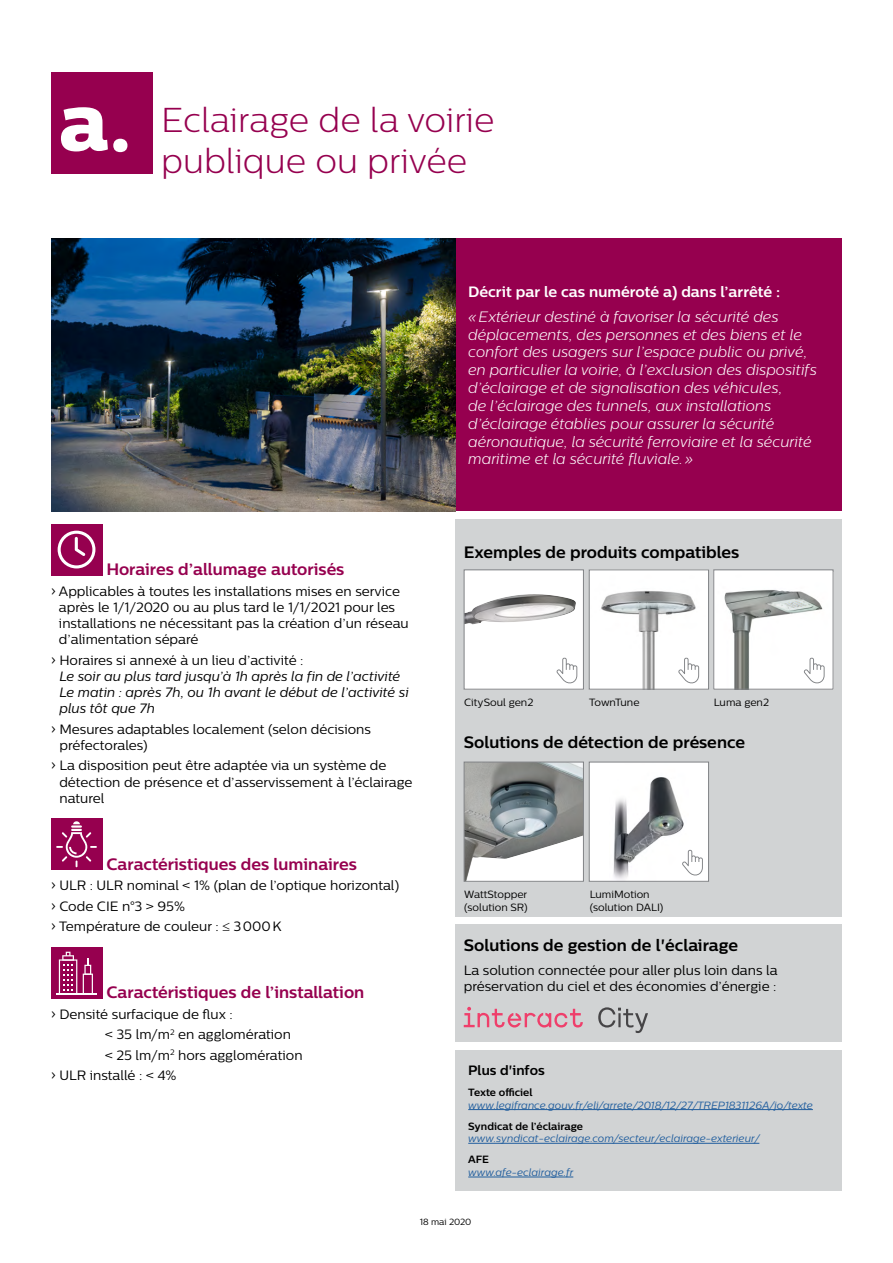
<style>
.page{position:relative;width:893px;height:1263px;background:#fff}
.page>*{position:absolute;margin:0;border:0;box-sizing:border-box;transform-origin:0 0}
.t1{font:81.9px "Centrale Sans X Bold";color:#fff}
.t2{font:300 34.5px/41.4px "Centrale Sans";color:#96004f}
.t3{font:700 16.5px "Centrale Sans";color:#000}
.t4{font:700 16.5px "Centrale Sans";color:#96004f}
.t5{font:italic 300 15px/17.9px "Centrale Sans";color:#fff}
.t6{font:700 15px "Centrale Sans";color:#fff}
.t7{font:13.5px/16.2px "Centrale Sans";color:#000}
.t8{font:italic 13.5px/16.2px "Centrale Sans";color:#000}
.t9{font:700 13.5px "Centrale Sans";color:#000}
.t10{font:italic 10.5px "Centrale Sans";color:#215e9e}
.t11{font:10.5px/12.6px "Centrale Sans";color:#000}
.t12{font:700 10.5px "Centrale Sans";color:#000}
.t13{font:10.5px "Centrale Sans";letter-spacing:-.02em;color:#000}
.t14{font:9px "Centrale Sans";letter-spacing:-.005em;color:#000}
</style>
<div class="page">
<div style="left:455px;top:238px;width:387px;height:273px;background:#96004f"></div>
<div style="left:455px;top:1050px;width:387px;height:141px;background:#d1d3d4"></div>
<hr style="left:468px;top:1109px;width:345px;height:1px;background:#215e9e">
<hr style="left:468px;top:1143px;width:291px;height:1px;background:#215e9e">
<hr style="left:468px;top:1177px;width:105px;height:1px;background:#215e9e">
<div style="left:455px;top:519px;width:387px;height:397px;background:#d1d3d4"></div>
<div style="left:455px;top:925px;width:387px;height:117px;background:#d1d3d4"></div>
<img style="left:51px;top:238px;width:404px;height:273px">
<div style="left:51px;top:524px;width:51px;height:51px;background:#96004f"></div>
<svg style="left:58px;top:531px;width:37px;height:37px"></svg>
<div style="left:51px;top:819px;width:51px;height:51px;background:#96004f"></div>
<svg style="left:56px;top:821px;width:41px;height:46px"></svg>
<div style="left:51px;top:947px;width:51px;height:51px;background:#96004f"></div>
<svg style="left:83px;top:958px;width:10px;height:35px"></svg>
<svg style="left:59px;top:952px;width:18px;height:41px"></svg>
<hr style="left:56px;top:993px;width:41px;height:2px;background:#fff">
<div style="left:51px;top:72px;width:101px;height:101px;background:#96004f"></div>
<img style="left:466px;top:764px;width:116px;height:116px">
<div style="left:464px;top:762px;width:120px;height:120px;border:1px solid #808285"></div>
<div style="left:589px;top:762px;width:120px;height:119px;background:#fff"></div>
<img style="left:613px;top:777px;width:71px;height:103px">
<div style="left:589px;top:762px;width:120px;height:120px;border:1px solid #808285"></div>
<svg style="left:681px;top:849px;width:22px;height:30px"></svg>
<div style="left:464px;top:570px;width:119px;height:119px;background:#fff"></div>
<img style="left:466px;top:594px;width:110px;height:30px">
<div style="left:464px;top:569px;width:120px;height:120px;border:1px solid #808285"></div>
<svg style="left:556px;top:657px;width:21px;height:27px"></svg>
<img style="left:591px;top:571px;width:116px;height:116px">
<div style="left:589px;top:569px;width:120px;height:120px;border:1px solid #808285"></div>
<svg style="left:677px;top:657px;width:22px;height:29px"></svg>
<img style="left:715px;top:572px;width:116px;height:115px">
<div style="left:713px;top:569px;width:120px;height:120px;border:1px solid #808285"></div>
<svg style="left:802px;top:657px;width:23px;height:29px"></svg>
<svg style="left:464px;top:1007px;width:119px;height:20px"></svg>
<svg style="left:598px;top:1007px;width:50px;height:26px"></svg>
<h1 class="t1" style="left:59px;top:71px;width:74px">a.</h1>
<h2 class="t2" style="left:161px;top:99px;width:335px">Eclairage de la voirie publique ou privée</h2>
<p class="t6" style="left:468px;top:282px;width:313px">Décrit par le cas numéroté a) dans l’arrêté :</p>
<p class="t5" style="left:468px;top:307px;width:350px">«Extérieur destiné à favoriser la sécurité des déplacements, des personnes et des biens et le confort des usagers sur l’espace public ou privé, en particulier la voirie, à l’exclusion des dispositifs d’éclairage et de signalisation des véhicules,<br>de l’éclairage des tunnels, aux installations d’éclairage établies pour assurer la sécurité aéronautique, la sécurité ferroviaire et la sécurité maritime et la sécurité fluviale.»</p>
<p class="t3" style="left:464px;top:542px;width:277px">Exemples de produits compatibles</p>
<p class="t4" style="left:106px;top:559px;width:239px">Horaires d’allumage autorisés</p>
<p class="t7" style="left:59px;top:582px;width:351px;text-indent:-8px">› Applicables à toutes les installations mises en service après le 1/1/2020 ou au plus tard le 1/1/2021 pour les installations ne nécessitant pas la création d’un réseau d’alimentation séparé</p>
<p class="t7" style="left:51px;top:651px;width:254px">› Horaires si annexé à un lieu d’activité :</p>
<p class="t8" style="left:59px;top:668px;width:351px">Le soir au plus tard jusqu’à 1h après la fin de l’activité<br>Le matin : après 7h, ou 1h avant le début de l’activité si plus tôt que 7h</p>
<p class="t7" style="left:59px;top:721px;width:313px;text-indent:-8px">› Mesures adaptables localement (selon décisions préfectorales)</p>
<p class="t7" style="left:59px;top:757px;width:355px;text-indent:-8px">› La disposition peut être adaptée via un système de détection de présence et d’asservissement à l’éclairage naturel</p>
<p class="t11" style="left:464px;top:696px;width:71px">CitySoul gen2</p>
<p class="t13" style="left:589px;top:696px;width:52px">TownTune</p>
<p class="t11" style="left:714px;top:696px;width:57px">Luma gen2</p>
<p class="t3" style="left:464px;top:732px;width:283px">Solutions de détection de présence</p>
<p class="t4" style="left:106px;top:854px;width:252px">Caractéristiques des luminaires</p>
<p class="t7" style="left:51px;top:875px;width:350px;line-height:20.4px">› ULR : ULR nominal &lt; 1% (plan de l’optique horizontal) › Code CIE n°3 &gt; 95%<br>› Température de couleur : ≤ 3000K</p>
<p class="t4" style="left:106px;top:982px;width:259px">Caractéristiques de l’installation</p>
<p class="t7" style="left:51px;top:1006px;width:183px">› Densité surfacique de flux :</p>
<p class="t7" style="left:105px;top:1026px;width:188px">&lt; 35 lm/m<sup>2</sup> en agglomération</p>
<p class="t7" style="left:105px;top:1046px;width:199px">&lt; 25 lm/m<sup>2</sup> hors agglomération</p>
<p class="t7" style="left:51px;top:1067px;width:127px">› ULR installé : &lt; 4%</p>
<p class="t11" style="left:464px;top:888px;width:65px">WattStopper (solution SR)</p>
<p class="t11" style="left:590px;top:888px;width:75px">LumiMotion (solution DALI)</p>
<p class="t3" style="left:464px;top:935px;width:276px">Solutions de gestion de l'éclairage</p>
<p class="t7" style="left:464px;top:962px;width:315px">La solution connectée pour aller plus loin dans la préservation du ciel et des économies d’énergie :</p>
<p class="t9" style="left:468px;top:1062px;width:78px">Plus d'infos</p>
<p class="t12" style="left:468px;top:1086px;width:66px">Texte officiel</p>
<p class="t10" style="left:468px;top:1099px;width:346px">www.legifrance.gouv.fr/eli/arrete/2018/12/27/TREP1831126A/jo/texte</p>
<p class="t12" style="left:468px;top:1119px;width:116px">Syndicat de l’éclairage</p>
<p class="t10" style="left:468px;top:1132px;width:293px">www.syndicat-eclairage.com/secteur/eclairage-exterieur/</p>
<p class="t12" style="left:468px;top:1153px;width:22px">AFE</p>
<p class="t10" style="left:468px;top:1166px;width:107px">www.afe-eclairage.fr</p>
<p class="t14" style="left:420px;top:1217px;width:53px">18 mai 2020</p>
</div>
